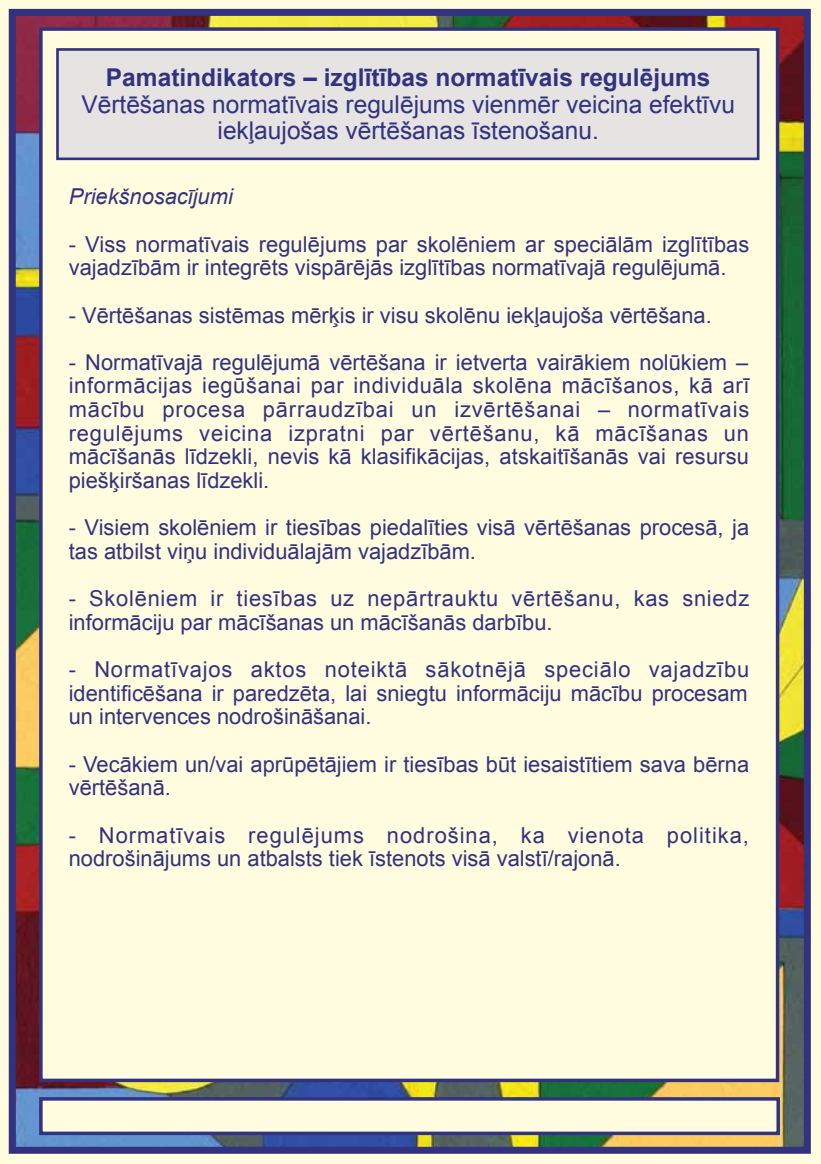
<style>
.page{position:relative;width:821px;height:1164px;background:#fff}
.page>*{position:absolute;margin:0;border:0;box-sizing:border-box;transform-origin:0 0}
.t1{font:24.5px/26.2px "Arial";color:#32327f;text-align:center}
.t2{font:700 24.5px "Arial";color:#32327f}
.t3{font:21.88px/23.6px "Arial";color:#32327f}
.t4{font:21.88px/23.6px "Arial";letter-spacing:.035em;color:#32327f}
.t5{font:italic 21.88px "Arial";color:#32327f}
</style>
<div class="page">
<img style="left:17px;top:17px;width:786px;height:1128px">
<div style="left:0;top:0;width:821px;height:12px;background:#fffcdf"></div>
<div style="left:807px;top:0;width:14px;height:1163px;background:#fffcdf"></div>
<div style="left:0;top:1150px;width:821px;height:13px;background:#fffcdf"></div>
<div style="left:0;top:0;width:12px;height:1163px;background:#fffcdf"></div>
<div style="left:9px;top:9px;width:802px;height:1144px;border:7px solid #32327f"></div>
<div style="left:39px;top:27px;width:740px;height:1054px;background:#fffcdf;border:4px solid #32327f"></div>
<div style="left:56px;top:48px;width:703px;height:112px;background:#e5e4e3;border:3px solid #32327f"></div>
<div style="left:39px;top:1096px;width:741px;height:38px;background:#fffcdf;border:4px solid #32327f"></div>
<p class="t2" style="left:106px;top:61px;width:606px">Pamatindikators – izglītības normatīvais regulējums</p>
<p class="t1" style="left:81px;top:91px;width:655px">Vērtēšanas normatīvais regulējums vienmēr veicina efektīvu iekļaujošas vērtēšanas īstenošanu.</p>
<p class="t5" style="left:69px;top:182px;width:166px">Priekšnosacījumi</p>
<p class="t3" style="left:69px;top:232px;width:682px">- Viss normatīvais regulējums par skolēniem ar speciālām izglītības vajadzībām ir integrēts vispārējās izglītības normatīvajā regulējumā.</p>
<p class="t3" style="left:69px;top:303px;width:645px">- Vērtēšanas sistēmas mērķis ir visu skolēnu iekļaujoša vērtēšana.</p>
<p class="t3" style="left:69px;top:350px;width:682px;text-align:justify">- Normatīvajā regulējumā vērtēšana ir ietverta vairākiem nolūkiem – informācijas iegūšanai par individuāla skolēna mācīšanos, kā arī mācību procesa pārraudzībai un izvērtēšanai – normatīvais regulējums veicina izpratni par vērtēšanu, kā mācīšanas un mācīšanās līdzekli, nevis kā klasifikācijas, atskaitīšanās vai resursu piešķiršanas līdzekli.</p>
<p class="t3" style="left:69px;top:516px;width:682px">- Visiem skolēniem ir tiesības piedalīties visā vērtēšanas procesā, ja tas atbilst viņu individuālajām vajadzībām.</p>
<p class="t4" style="left:69px;top:587px;width:682px">- Skolēniem ir tiesības uz nepārtrauktu vērtēšanu, kas sniedz informāciju par mācīšanas un mācīšanās darbību.</p>
<p class="t3" style="left:69px;top:657px;width:682px;text-align:justify">- Normatīvajos aktos noteiktā sākotnējā speciālo vajadzību identificēšana ir paredzēta, lai sniegtu informāciju mācību procesam un intervences nodrošināšanai.</p>
<p class="t3" style="left:69px;top:752px;width:682px">- Vecākiem un/vai aprūpētājiem ir tiesības būt iesaistītiem sava bērna vērtēšanā.</p>
<p class="t3" style="left:69px;top:823px;width:682px">- Normatīvais regulējums nodrošina, ka vienota politika, nodrošinājums un atbalsts tiek īstenots visā valstī/rajonā.</p>
</div>
